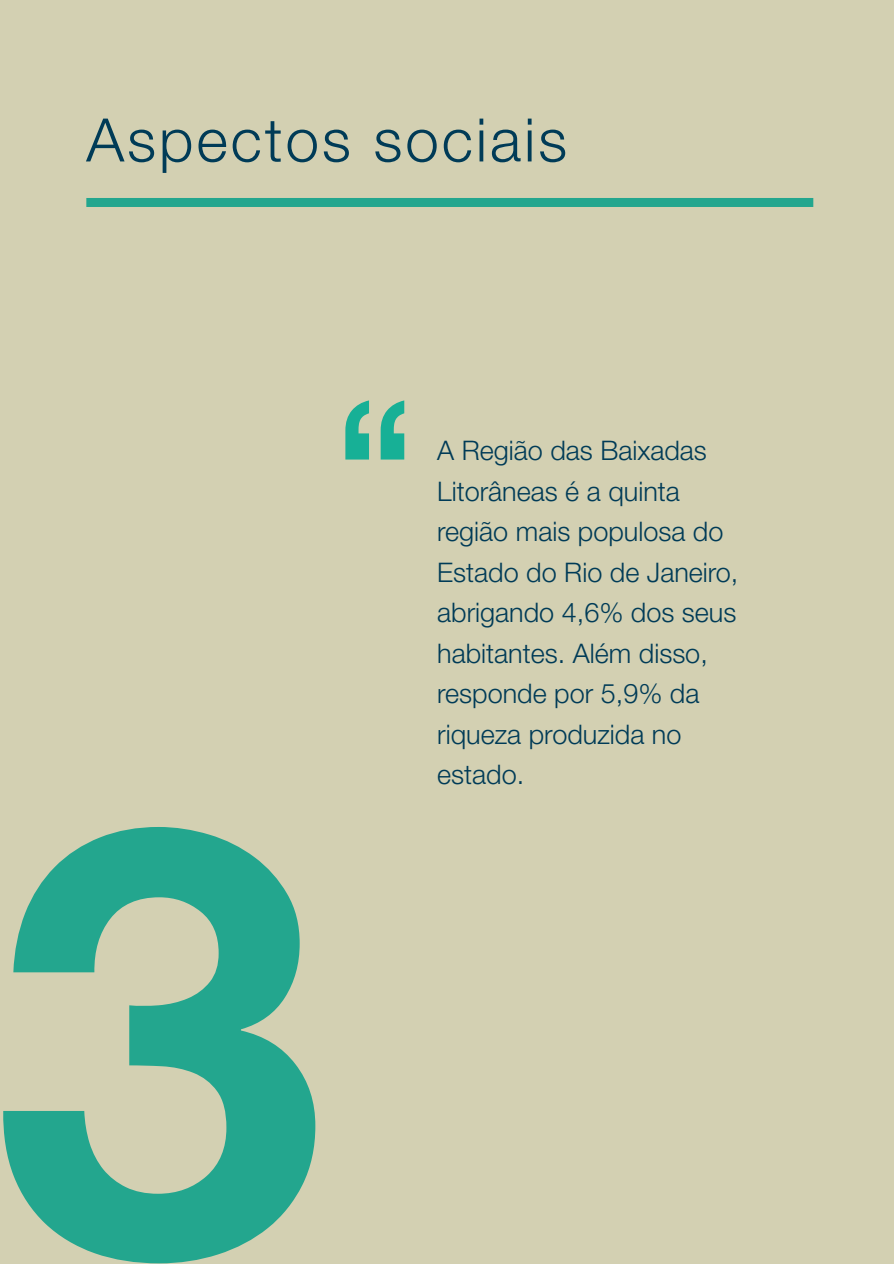
<style>
.page{position:relative;width:894px;height:1264px;background:#d3d0b2}
.page>*{position:absolute;margin:0;border:0;box-sizing:border-box;transform-origin:0 0}
.t1{font:700 600px "Helvetica Neue";color:#23a68e}
.t2{font:300 60px "Helvetica Neue";letter-spacing:.05em;color:#003b57}
.t3{font:300 27px/40.5px "Helvetica Neue";color:#003b57}
</style>
<div class="page">
<svg style="left:345px;top:400px;width:59px;height:59px"></svg>
<div style="left:86px;top:198px;width:727px;height:9px;background:#23a68e"></div>
<h2 class="t2" style="left:86px;top:103px;width:482px">Aspectos sociais</h2>
<h1 class="t1" style="left:-8px;top:571px;width:335px">3</h1>
<p class="t3" style="left:437px;top:429px;width:303px">A Região das Baixadas<br>Litorâneas é a quinta região mais populosa do<br>Estado do Rio de Janeiro, abrigando 4,6% dos seus habitantes. Além disso, responde por 5,9% da riqueza produzida no estado.</p>
</div>
